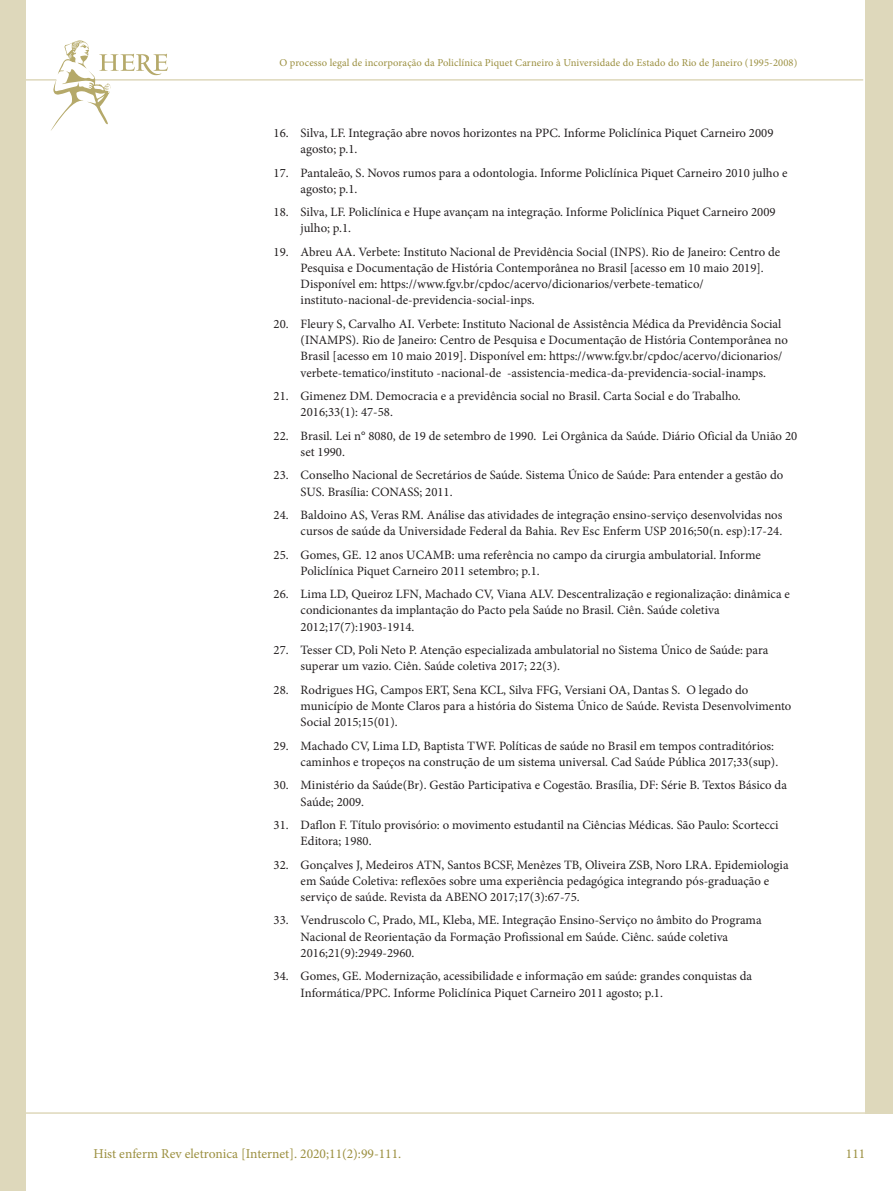
<style>
.page{position:relative;width:893px;height:1191px;background:#fff}
.page>*{position:absolute;margin:0;border:0;box-sizing:border-box;transform-origin:0 0}
.t1{font:13.5px "Minion Pro";color:#9b8f3f}
.t2{font:12.75px/16.2px "Minion Pro";color:#231f20}
.t3{font:10.5px "Minion Pro";letter-spacing:.01em;color:#9b8f3f}
</style>
<div class="page">
<hr style="left:0;top:1112px;width:893px;height:1px;background:#ded8bb">
<hr style="left:0;top:79px;width:863px;height:2px;background:#ded8bb">
<div style="left:865px;top:0;width:28px;height:1113px;background:#ded8bb"></div>
<div style="left:0;top:0;width:26px;height:1191px;background:#ded8bb"></div>
<svg style="left:50px;top:40px;width:118px;height:91px"></svg>
<p class="t3" style="left:279px;top:56px;width:519px">O processo legal de incorporação da Policlínica Piquet Carneiro à Universidade do Estado do Rio de Janeiro (1995-2008)</p>
<p class="t2" style="left:301px;top:125px;width:474px;text-indent:-27px">16. Silva, LF. Integração abre novos horizontes na PPC. Informe Policlínica Piquet Carneiro 2009 agosto; p.1.</p>
<p class="t2" style="left:301px;top:164px;width:488px;text-indent:-27px">17. Pantaleão, S. Novos rumos para a odontologia. Informe Policlínica Piquet Carneiro 2010 julho e agosto; p.1.</p>
<p class="t2" style="left:301px;top:204px;width:476px;text-indent:-27px">18. Silva, LF. Policlínica e Hupe avançam na integração. Informe Policlínica Piquet Carneiro 2009 julho; p.1.</p>
<p class="t2" style="left:301px;top:244px;width:481px;text-indent:-27px">19. Abreu AA. Verbete: Instituto Nacional de Previdência Social (INPS). Rio de Janeiro: Centro de Pesquisa e Documentação de História Contemporânea no Brasil [acesso em 10 maio 2019].<br>Disponível em: https://www.fgv.br/cpdoc/acervo/dicionarios/verbete-tematico/ instituto-nacional-de-previdencia-social-inps.</p>
<p class="t2" style="left:301px;top:316px;width:489px;text-indent:-27px">20. Fleury S, Carvalho AI. Verbete: Instituto Nacional de Assistência Médica da Previdência Social (INAMPS). Rio de Janeiro: Centro de Pesquisa e Documentação de História Contemporânea no Brasil [acesso em 10 maio 2019]. Disponível em: https://www.fgv.br/cpdoc/acervo/dicionarios/ verbete-tematico/instituto -nacional-de -assistencia-medica-da-previdencia-social-inamps.</p>
<p class="t2" style="left:301px;top:388px;width:442px;text-indent:-27px">21. Gimenez DM. Democracia e a previdência social no Brasil. Carta Social e do Trabalho.<br>2016;33(1): 47-58.</p>
<p class="t2" style="left:301px;top:427px;width:498px;text-indent:-27px">22. Brasil. Lei n° 8080, de 19 de setembro de 1990. Lei Orgânica da Saúde. Diário Oficial da União 20 set 1990.</p>
<p class="t2" style="left:301px;top:467px;width:484px;text-indent:-27px">23. Conselho Nacional de Secretários de Saúde. Sistema Único de Saúde: Para entender a gestão do<br>SUS. Brasília: CONASS; 2011.</p>
<p class="t2" style="left:274px;top:507px;width:510px;text-align:right">24. Baldoino AS, Veras RM. Análise das atividades de integração ensino-serviço desenvolvidas nos cursos de saúde da Universidade Federal da Bahia. Rev Esc Enferm USP 2016;50(n. esp):17-24.</p>
<p class="t2" style="left:301px;top:546px;width:462px;text-indent:-27px">25. Gomes, GE. 12 anos UCAMB: uma referência no campo da cirurgia ambulatorial. Informe<br>Policlínica Piquet Carneiro 2011 setembro; p.1.</p>
<p class="t2" style="left:301px;top:586px;width:491px;text-indent:-27px">26. Lima LD, Queiroz LFN, Machado CV, Viana ALV. Descentralização e regionalização: dinâmica e condicionantes da implantação do Pacto pela Saúde no Brasil. Ciên. Saúde coletiva<br>2012;17(7):1903-1914.</p>
<p class="t2" style="left:301px;top:642px;width:469px;text-indent:-27px">27. Tesser CD, Poli Neto P. Atenção especializada ambulatorial no Sistema Único de Saúde: para superar um vazio. Ciên. Saúde coletiva 2017; 22(3).</p>
<p class="t2" style="left:301px;top:681px;width:492px;text-indent:-27px">28. Rodrigues HG, Campos ERT, Sena KCL, Silva FFG, Versiani OA, Dantas S. O legado do município de Monte Claros para a história do Sistema Único de Saúde. Revista Desenvolvimento<br>Social 2015;15(01).</p>
<p class="t2" style="left:301px;top:737px;width:479px;text-indent:-27px">29. Machado CV, Lima LD, Baptista TWF. Políticas de saúde no Brasil em tempos contraditórios: caminhos e tropeços na construção de um sistema universal. Cad Saúde Pública 2017;33(sup).</p>
<p class="t2" style="left:301px;top:777px;width:488px;text-indent:-27px">30. Ministério da Saúde(Br). Gestão Participativa e Cogestão. Brasília, DF: Série B. Textos Básico da<br>Saúde; 2009.</p>
<p class="t2" style="left:301px;top:817px;width:480px;text-indent:-27px">31. Daflon F. Título provisório: o movimento estudantil na Ciências Médicas. São Paulo: Scortecci<br>Editora; 1980.</p>
<p class="t2" style="left:301px;top:856px;width:489px;text-indent:-27px">32. Gonçalves J, Medeiros ATN, Santos BCSF, Menêzes TB, Oliveira ZSB, Noro LRA. Epidemiologia em Saúde Coletiva: reflexões sobre uma experiência pedagógica integrando pós-graduação e serviço de saúde. Revista da ABENO 2017;17(3):67-75.</p>
<p class="t2" style="left:301px;top:912px;width:462px;text-indent:-27px">33. Vendruscolo C, Prado, ML, Kleba, ME. Integração Ensino-Serviço no âmbito do Programa<br>Nacional de Reorientação da Formação Profissional em Saúde. Ciênc. saúde coletiva<br>2016;21(9):2949-2960.</p>
<p class="t2" style="left:301px;top:968px;width:453px;text-indent:-27px">34. Gomes, GE. Modernização, acessibilidade e informação em saúde: grandes conquistas da<br>Informática/PPC. Informe Policlínica Piquet Carneiro 2011 agosto; p.1.</p>
<p class="t1" style="left:94px;top:1144px;width:309px">Hist enferm Rev eletronica [Internet]. 2020;11(2):99-111.</p>
<p class="t1" style="left:846px;top:1144px;width:21px">111</p>
</div>
